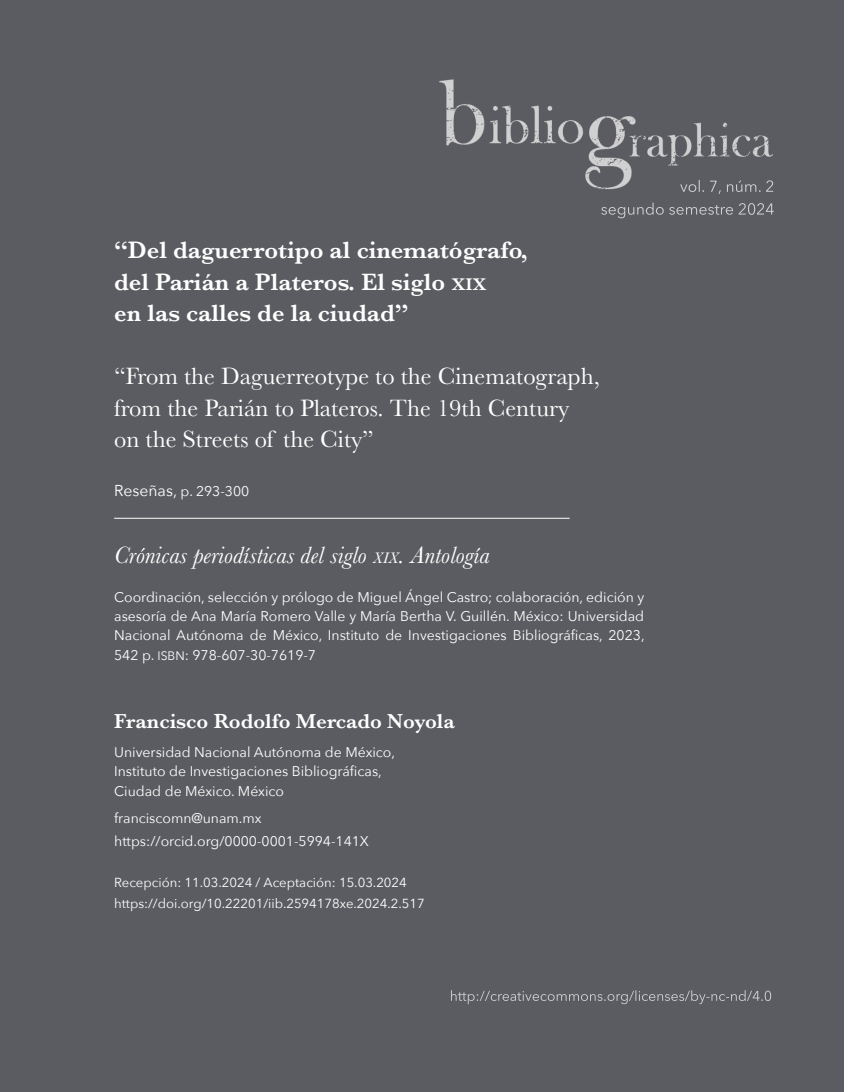
<style>
.page{position:relative;width:844px;height:1092px;background:#fff}
.page>*{position:absolute;margin:0;border:0;box-sizing:border-box;transform-origin:0 0}
.t1{font:24.5px/31.5px "Baskerville";color:#fff}
.t2{font:600 24.5px/31.5px "Baskerville";color:#fff}
.t3{font:italic 24.5px "Baskerville";color:#fff}
.t4{font:600 21px "Baskerville";color:#fff}
.t5{font:14px/19.2px "Avenir Next";color:#fff}
.t6{font:13.12px/21px "Avenir Next";color:#fff}
.s1{font-size:17.5px}
.s2{font-size:15.75px}
.s3{font-size:12.25px}
</style>
<div class="page">
<div style="left:0;top:0;width:843px;height:1091px;background:#5b5c61"></div>
<hr style="left:114px;top:518px;width:455px;height:1px;background:#fff">
<h1 class="t2" style="left:114px;top:234px;width:415px">“Del daguerrotipo al cinematógrafo, del Parián a Plateros. El siglo <span class="s1">XIX<br></span>en las calles de la ciudad”</h1>
<h1 class="t1" style="left:114px;top:361px;width:487px">“From the Daguerreotype to the Cinematograph, from the Parián to Plateros. The 19th Century on the Streets of the City”</h1>
<p class="t5" style="left:114px;top:481px;width:137px"><span class="s2">Reseñas,</span> p. 293-300</p>
<h1 class="t3" style="left:114px;top:539px;width:377px">Crónicas periodísticas del siglo <span class="s2">XIX</span>. Antología</h1>
<p class="t5" style="left:114px;top:586px;width:532px;text-align:justify">Coordinación, selección y prólogo de Miguel Ángel Castro; colaboración, edición y asesoría de Ana María Romero Valle y María Bertha V. Guillén. México: Universidad Nacional Autónoma de México, Instituto de Investigaciones Bibliográficas, 2023, 542 p. <span class="s3">ISBN</span>: 978-607-30-7619-7</p>
<h2 class="t4" style="left:114px;top:706px;width:342px">Francisco Rodolfo Mercado Noyola</h2>
<p class="t5" style="left:114px;top:742px;width:282px">Universidad Nacional Autónoma de México,<br>Instituto de Investigaciones Bibliográficas,<br>Ciudad de México. México</p>
<p class="t5" style="left:114px;top:806px;width:256px;line-height:22.8px">franciscomn@unam.mx https://orcid.org/0000-0001-5994-141X</p>
<p class="t6" style="left:114px;top:871px;width:312px">Recepción: 11.03.2024 / Aceptación: 15.03.2024 https://doi.org/10.22201/iib.2594178xe.2024.2.517</p>
</div>
